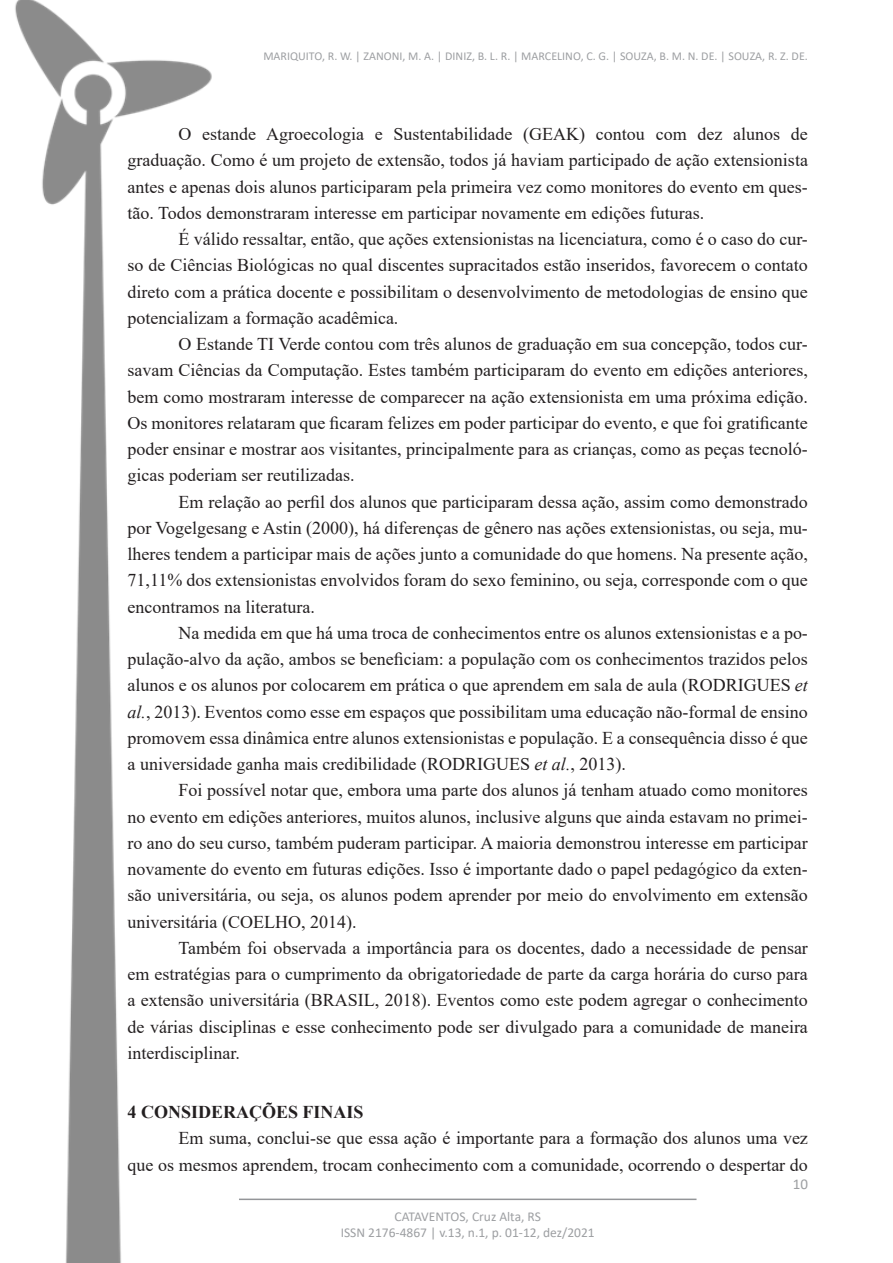
<style>
.page{position:relative;width:893px;height:1263px;background:#fff}
.page>*{position:absolute;margin:0;border:0;box-sizing:border-box;transform-origin:0 0}
.t1{font:18px/26.2px "Times New Roman";color:#231f20;text-align:justify}
.t2{font:700 18px "Times New Roman";color:#231f20}
.t3{font:15px "Calibri";color:#9d9fa2}
.t4{font:13.5px/16.2px "Calibri";color:#9d9fa2;text-align:center}
.t5{font:12px "Calibri";color:#9d9fa2}
.s1{font-style:italic}
</style>
<div class="page">
<hr style="left:239px;top:1198px;width:457px;height:2px;background:#939598">
<img style="left:15px;top:0;width:197px;height:1263px">
<p class="t5" style="left:263px;top:48px;width:546px">MARIQUITO, R. W. | ZANONI, M. A. | DINIZ, B. L. R. | MARCELINO, C. G. | SOUZA, B. M. N. DE. | SOUZA, R. Z. DE.</p>
<p class="t1" style="left:128px;top:120px;width:682px;text-indent:51px">O estande Agroecologia e Sustentabilidade (GEAK) contou com dez alunos de graduação. Como é um projeto de extensão, todos já haviam participado de ação extensionista antes e apenas dois alunos participaram pela primeira vez como monitores do evento em ques&shy;tão. Todos demonstraram interesse em participar novamente em edições futuras.</p>
<p class="t1" style="left:128px;top:225px;width:682px;text-indent:51px">É válido ressaltar, então, que ações extensionistas na licenciatura, como é o caso do cur&shy;so de Ciências Biológicas no qual discentes supracitados estão inseridos, favorecem o contato direto com a prática docente e possibilitam o desenvolvimento de metodologias de ensino que potencializam a formação acadêmica.</p>
<p class="t1" style="left:128px;top:330px;width:682px;text-indent:51px">O Estande TI Verde contou com três alunos de graduação em sua concepção, todos cur&shy;savam Ciências da Computação. Estes também participaram do evento em edições anteriores, bem como mostraram interesse de comparecer na ação extensionista em uma próxima edição.<br>Os monitores relataram que ficaram felizes em poder participar do evento, e que foi gratificante poder ensinar e mostrar aos visitantes, principalmente para as crianças, como as peças tecnoló&shy;gicas poderiam ser reutilizadas.</p>
<p class="t1" style="left:128px;top:488px;width:682px;text-indent:51px">Em relação ao perfil dos alunos que participaram dessa ação, assim como demonstrado por Vogelgesang e Astin (2000), há diferenças de gênero nas ações extensionistas, ou seja, mu&shy;lheres tendem a participar mais de ações junto a comunidade do que homens. Na presente ação, 71,11% dos extensionistas envolvidos foram do sexo feminino, ou seja, corresponde com o que encontramos na literatura.</p>
<p class="t1" style="left:128px;top:619px;width:682px;text-indent:51px">Na medida em que há uma troca de conhecimentos entre os alunos extensionistas e a po&shy;pulação-alvo da ação, ambos se beneficiam: a população com os conhecimentos trazidos pelos alunos e os alunos por colocarem em prática o que aprendem em sala de aula (RODRIGUES <span class="s1">et al.</span>, 2013). Eventos como esse em espaços que possibilitam uma educação não-formal de ensino promovem essa dinâmica entre alunos extensionistas e população. E a consequência disso é que a universidade ganha mais credibilidade (RODRIGUES <span class="s1">et al.</span>, 2013).</p>
<p class="t1" style="left:128px;top:777px;width:682px;text-indent:51px">Foi possível notar que, embora uma parte dos alunos já tenham atuado como monitores no evento em edições anteriores, muitos alunos, inclusive alguns que ainda estavam no primei&shy;ro ano do seu curso, também puderam participar. A maioria demonstrou interesse em participar novamente do evento em futuras edições. Isso é importante dado o papel pedagógico da exten&shy;são universitária, ou seja, os alunos podem aprender por meio do envolvimento em extensão universitária (COELHO, 2014).</p>
<p class="t1" style="left:128px;top:934px;width:682px;text-indent:51px">Também foi observada a importância para os docentes, dado a necessidade de pensar em estratégias para o cumprimento da obrigatoriedade de parte da carga horária do curso para a extensão universitária (BRASIL, 2018). Eventos como este podem agregar o conhecimento de várias disciplinas e esse conhecimento pode ser divulgado para a comunidade de maneira interdisciplinar.</p>
<p class="t2" style="left:128px;top:1099px;width:238px">4 CONSIDERAÇÕES FINAIS</p>
<p class="t1" style="left:128px;top:1125px;width:682px;text-align:right">Em suma, conclui-se que essa ação é importante para a formação dos alunos uma vez<br>que os mesmos aprendem, trocam conhecimento com a comunidade, ocorrendo o despertar do</p>
<p class="t4" style="left:341px;top:1208px;width:256px">CATAVENTOS, Cruz Alta, RS<br>ISSN 2176-4867 | v.13, n.1, p. 01-12, dez/2021</p>
<p class="t3" style="left:793px;top:1174px;width:17px">10</p>
</div>
